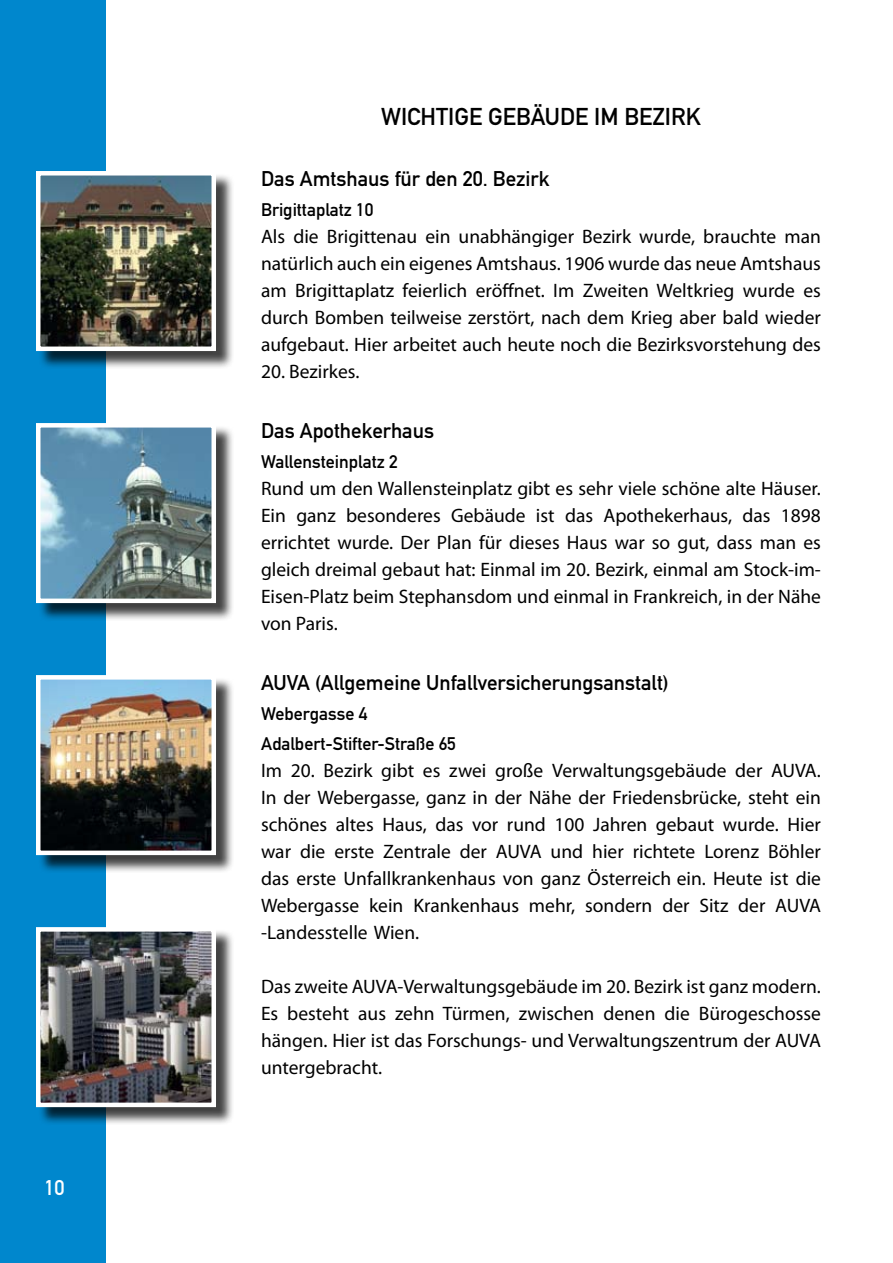
<style>
.page{position:relative;width:893px;height:1263px;background:#fff}
.page>*{position:absolute;margin:0;border:0;box-sizing:border-box;transform-origin:0 0}
.t1{font:24px "DIN Mittelschrift Std";color:#000}
.t2{font:21px "DIN Mittelschrift Std";color:#000}
.t3{font:21px "DIN Mittelschrift Std";color:#fff}
.t4{font:19.5px/27px "Myriad Pro";color:#000;text-align:justify}
.t5{font:18px/30px "DIN Mittelschrift Std";color:#000}
</style>
<div class="page">
<div style="left:0;top:0;width:105px;height:1263px;background:#0087cd"></div>
<div style="left:38px;top:173px;width:203px;height:203px;background:#000;opacity:.75"></div>
<img style="left:36px;top:169px;width:182px;height:184px">
<div style="left:38px;top:425px;width:203px;height:203px;background:#000;opacity:.75"></div>
<svg style="left:36px;top:421px;width:182px;height:184px;background:#7595a3"></svg>
<div style="left:38px;top:677px;width:203px;height:203px;background:#000;opacity:.75"></div>
<img style="left:36px;top:673px;width:182px;height:184px">
<div style="left:38px;top:929px;width:203px;height:203px;background:#000;opacity:.75"></div>
<img style="left:36px;top:925px;width:182px;height:184px">
<p class="t3" style="left:44px;top:1175px;width:22px">10</p>
<p class="t1" style="left:381px;top:103px;width:321px">WICHTIGE GEBÄUDE IM BEZIRK</p>
<p class="t2" style="left:261px;top:166px;width:290px">Das Amtshaus für den 20. Bezirk</p>
<p class="t5" style="left:261px;top:195px;width:114px">Brigittaplatz 10</p>
<p class="t4" style="left:261px;top:223px;width:561px">Als die Brigittenau ein unabhängiger Bezirk wurde, brauchte man natürlich auch ein eigenes Amtshaus. 1906 wurde das neue Amtshaus am Brigittaplatz feierlich eröffnet. Im Zweiten Weltkrieg wurde es durch Bomben teilweise zerstört, nach dem Krieg aber bald wieder aufgebaut. Hier arbeitet auch heute noch die Bezirksvorstehung des</p>
<p class="t4" style="left:261px;top:358px;width:100px">20. Bezirkes.</p>
<p class="t2" style="left:261px;top:418px;width:175px">Das Apothekerhaus</p>
<p class="t5" style="left:261px;top:447px;width:138px">Wallensteinplatz 2</p>
<p class="t4" style="left:261px;top:475px;width:561px">Rund um den Wallensteinplatz gibt es sehr viele schöne alte Häuser.<br>Ein ganz besonderes Gebäude ist das Apothekerhaus, das 1898 errichtet wurde. Der Plan für dieses Haus war so gut, dass man es gleich dreimal gebaut hat: Einmal im 20. Bezirk, einmal am Stock-im-Eisen-Platz beim Stephansdom und einmal in Frankreich, in der Nähe von Paris.</p>
<p class="t2" style="left:261px;top:670px;width:409px">AUVA (Allgemeine Unfallversicherungsanstalt)</p>
<p class="t5" style="left:261px;top:699px;width:196px">Webergasse 4<br>Adalbert-Stifter-Straße 65</p>
<p class="t4" style="left:261px;top:757px;width:561px">Im 20. Bezirk gibt es zwei große Verwaltungsgebäude der AUVA.<br>In der Webergasse, ganz in der Nähe der Friedensbrücke, steht ein schönes altes Haus, das vor rund 100 Jahren gebaut wurde. Hier war die erste Zentrale der AUVA und hier richtete Lorenz Böhler das erste Unfallkrankenhaus von ganz Österreich ein. Heute ist die Webergasse kein Krankenhaus mehr, sondern der Sitz der AUVA -Landesstelle Wien.</p>
<p class="t4" style="left:261px;top:973px;width:561px">Das zweite AUVA-Verwaltungsgebäude im 20. Bezirk ist ganz modern.<br>Es besteht aus zehn Türmen, zwischen denen die Bürogeschosse hängen. Hier ist das Forschungs- und Verwaltungszentrum der AUVA untergebracht.</p>
</div>
